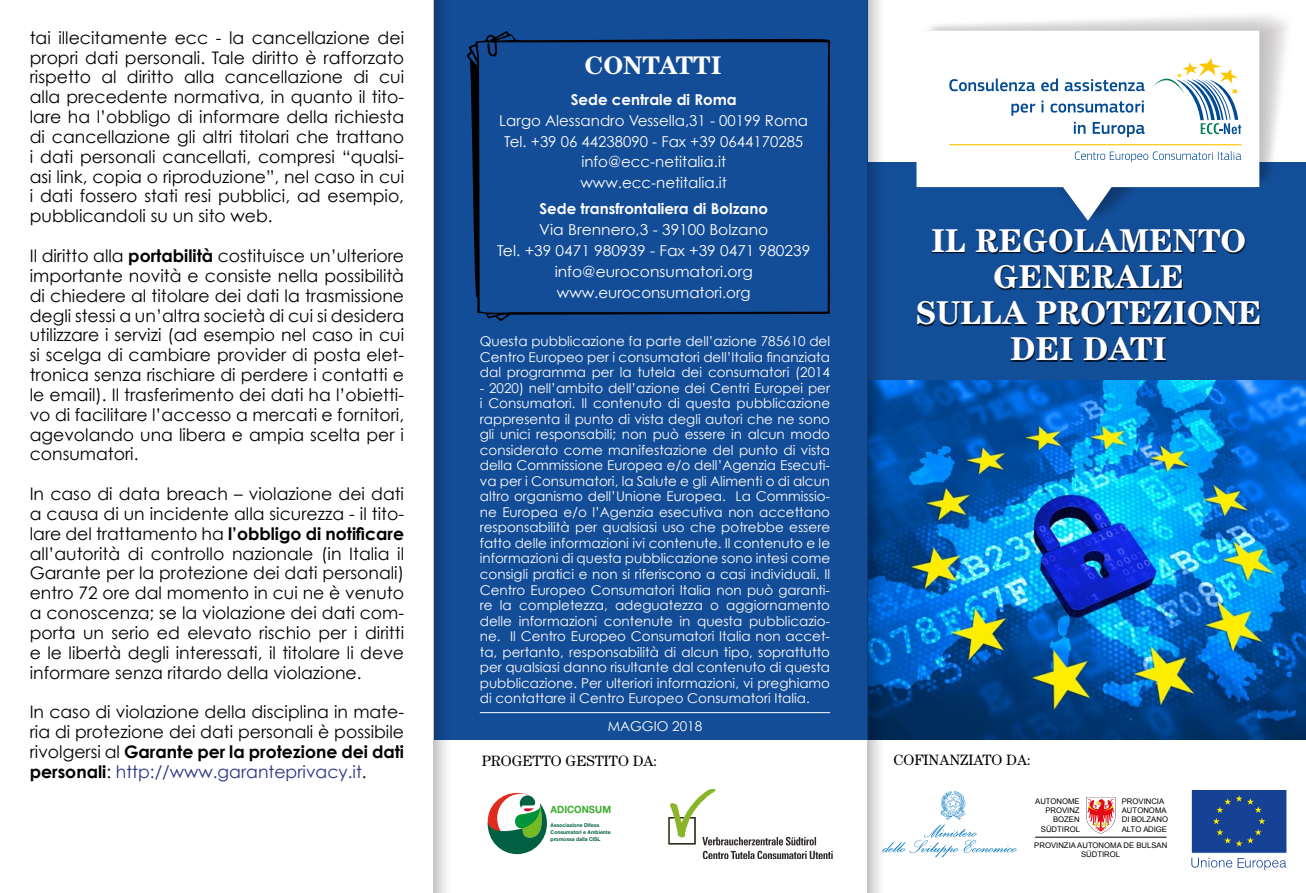
<style>
.page{position:relative;width:1306px;height:893px;background:#fff}
.page>*{position:absolute;margin:0;border:0;box-sizing:border-box;transform-origin:0 0}
.t1{font:700 33px/36px "Century Std";color:#fff;text-align:center}
.t2{font:700 25.5px "Century Std";color:#fff}
.t3{font:17.25px/19.8px "Century Gothic";color:#000;text-align:justify}
.t4{font:15px/20.7px "Century Gothic";color:#fff;text-align:center}
.t5{font:700 15px "Century Gothic";color:#fff}
.t6{font:15px "Century Std";color:#000}
.t7{font:13.5px/15.5px "Century Gothic";color:#fff;text-align:justify}
.t8{font:700 10.05px "Helvetica Neue";color:#3aad2c}
.t9{font:7.8px/9.3px "Arial";color:#000;text-align:right}
.t10{font:700 5.25px/6.8px "Helvetica Neue";color:#006142}
.s1{font-weight:700}
.s2{color:#283583}
</style>
<div class="page">
<svg style="left:885px;top:791px;width:132px;height:66px"></svg>
<hr style="left:1035px;top:837px;width:131px;height:1px;background:#000">
<svg style="left:1086px;top:797px;width:29px;height:37px"></svg>
<div style="left:1190px;top:789px;width:97px;height:65px;background:#164194;border:1px solid #fff"></div>
<svg style="left:1213px;top:795px;width:52px;height:51px"></svg>
<svg style="left:1191px;top:858px;width:95px;height:12px"></svg>
<img style="left:885px;top:379px;width:420px;height:360px">
<div style="left:867px;top:162px;width:438px;height:217px;background:#134e98"></div>
<svg style="left:916px;top:78px;width:343px;height:143px;fill:#fff"></svg>
<svg style="left:1074px;top:151px;width:167px;height:11px"></svg>
<hr style="left:949px;top:144px;width:292px;height:1px;background:#fdc600">
<svg style="left:1153px;top:58px;width:88px;height:76px"></svg>
<svg style="left:949px;top:79px;width:86px;height:12px"></svg>
<svg style="left:1041px;top:79px;width:16px;height:12px"></svg>
<svg style="left:1064px;top:79px;width:80px;height:12px"></svg>
<svg style="left:1011px;top:104px;width:24px;height:12px"></svg>
<svg style="left:1041px;top:100px;width:2px;height:12px"></svg>
<svg style="left:1050px;top:100px;width:93px;height:13px"></svg>
<svg style="left:1073px;top:122px;width:12px;height:12px"></svg>
<svg style="left:1092px;top:122px;width:52px;height:15px"></svg>
<div style="left:918px;top:230px;width:342px;height:132px;background:#000;opacity:.75"></div>
<div style="left:434px;top:0;width:433px;height:739px;background:#134d98"></div>
<svg style="left:703px;top:851px;width:129px;height:8px"></svg>
<svg style="left:668px;top:789px;width:148px;height:56px"></svg>
<svg style="left:487px;top:792px;width:60px;height:62px"></svg>
<svg style="left:867px;top:0;width:18px;height:893px"></svg>
<svg style="left:466px;top:31px;width:364px;height:290px"></svg>
<svg style="left:643px;top:212px;width:8px;height:3px"></svg>
<svg style="left:434px;top:0;width:18px;height:893px;fill:#11478e"></svg>
<hr style="left:480px;top:712px;width:350px;height:1px;background:#fff">
<p class="t3" style="left:30px;top:27px;width:376px">tai illecitamente ecc - la cancellazione dei propri dati personali. Tale diritto è rafforzato rispetto al diritto alla cancellazione di cui alla precedente normativa, in quanto il tito&shy;lare ha l’obbligo di informare della richiesta di cancellazione gli altri titolari che trattano i dati personali cancellati, compresi “qualsi&shy;asi link, copia o riproduzione”, nel caso in cui i dati fossero stati resi pubblici, ad esempio, pubblicandoli su un sito web.</p>
<p class="t3" style="left:30px;top:246px;width:376px">Il diritto alla <span class="s1">portabilità</span> costituisce un’ulteriore importante novità e consiste nella possibilità di chiedere al titolare dei dati la trasmissione degli stessi a un’altra società di cui si desidera utilizzare i servizi (ad esempio nel caso in cui si scelga di cambiare provider di posta elet&shy;tronica senza rischiare di perdere i contatti e le email). Il trasferimento dei dati ha l’obietti&shy;vo di facilitare l’accesso a mercati e fornitori, agevolando una libera e ampia scelta per i consumatori.</p>
<p class="t3" style="left:30px;top:484px;width:376px">In caso di data breach – violazione dei dati a causa di un incidente alla sicurezza - il tito&shy;lare del trattamento ha <span class="s1">l’obbligo di notificare </span>all’autorità di controllo nazionale (in Italia il Garante per la protezione dei dati personali) entro 72 ore dal momento in cui ne è venuto a conoscenza; se la violazione dei dati com&shy;porta un serio ed elevato rischio per i diritti e le libertà degli interessati, il titolare li deve informare senza ritardo della violazione.</p>
<p class="t3" style="left:30px;top:702px;width:376px">In caso di violazione della disciplina in mate&shy;ria di protezione dei dati personali è possibile rivolgersi al <span class="s1">Garante per la protezione dei dati personali</span>: <span class="s2">http://www.garanteprivacy.it</span>.</p>
<h2 class="t2" style="left:584px;top:51px;width:138px">CONTATTI</h2>
<p class="t5" style="left:570px;top:90px;width:167px">Sede centrale di Roma</p>
<p class="t4" style="left:499px;top:110px;width:310px">Largo Alessandro Vessella,31 - 00199 Roma<br>Tel. +39 06 44238090 - Fax +39 0644170285 info@ecc-netitalia.it<br>www.ecc-netitalia.it</p>
<p class="t5" style="left:539px;top:200px;width:230px">Sede transfrontaliera di Bolzano</p>
<p class="t4" style="left:497px;top:219px;width:315px">Via Brennero,3 - 39100 Bolzano<br>Tel. +39 0471 980939 - Fax +39 0471 980239 info@euroconsumatori.org www.euroconsumatori.org</p>
<p class="t7" style="left:480px;top:333px;width:352px">Questa pubblicazione fa parte dell’azione 785610 del Centro Europeo per i consumatori dell’Italia finanziata dal programma per la tutela dei consumatori (2014</p>
<p class="t7" style="left:480px;top:380px;width:352px">- 2020) nell’ambito dell’azione dei Centri Europei per i Consumatori. Il contenuto di questa pubblicazione rappresenta il punto di vista degli autori che ne sono gli unici responsabili; non può essere in alcun modo considerato come manifestazione del punto di vista della Commissione Europea e/o dell’Agenzia Esecuti&shy;va per i Consumatori, la Salute e gli Alimenti o di alcun altro organismo dell’Unione Europea. La Commissio&shy;ne Europea e/o l’Agenzia esecutiva non accettano responsabilità per qualsiasi uso che potrebbe essere fatto delle informazioni ivi contenute. Il contenuto e le informazioni di questa pubblicazione sono intesi come consigli pratici e non si riferiscono a casi individuali. Il Centro Europeo Consumatori Italia non può garanti&shy;re la completezza, adeguatezza o aggiornamento delle informazioni contenute in questa pubblicazio&shy;ne. Il Centro Europeo Consumatori Italia non accet&shy;ta, pertanto, responsabilità di alcun tipo, soprattutto per qualsiasi danno risultante dal contenuto di questa pubblicazione. Per ulteriori informazioni, vi preghiamo di contattare il Centro Europeo Consumatori Italia.</p>
<p class="t7" style="left:607px;top:718px;width:96px">MAGGIO 2018</p>
<p class="t6" style="left:482px;top:752px;width:177px">PROGETTO GESTITO DA:</p>
<p class="t8" style="left:550px;top:802px;width:62px">ADICONSUM</p>
<p class="t10" style="left:550px;top:822px;width:62px">Associazione Difesa<br>Consumatori e Ambiente promossa dalla CISL</p>
<h1 class="t1" style="left:915px;top:222px;width:347px">IL REGOLAMENTO<br>GENERALE<br>SULLA PROTEZIONE<br>DEI DATI</h1>
<p class="t6" style="left:893px;top:751px;width:139px">COFINANZIATO DA:</p>
<p class="t9" style="left:1035px;top:797px;width:46px">AUTONOME<br>PROVINZ<br>BOZEN<br>SÜDTIROL</p>
<p class="t9" style="left:1121px;top:797px;width:48px;text-align:left">PROVINCIA<br>AUTONOMA<br>DI BOLZANO<br>ALTO ADIGE</p>
<p class="t9" style="left:1034px;top:840px;width:134px;text-align:center">PROVINZIA AUTONOMA DE BULSAN<br>SÜDTIROL</p>
</div>
